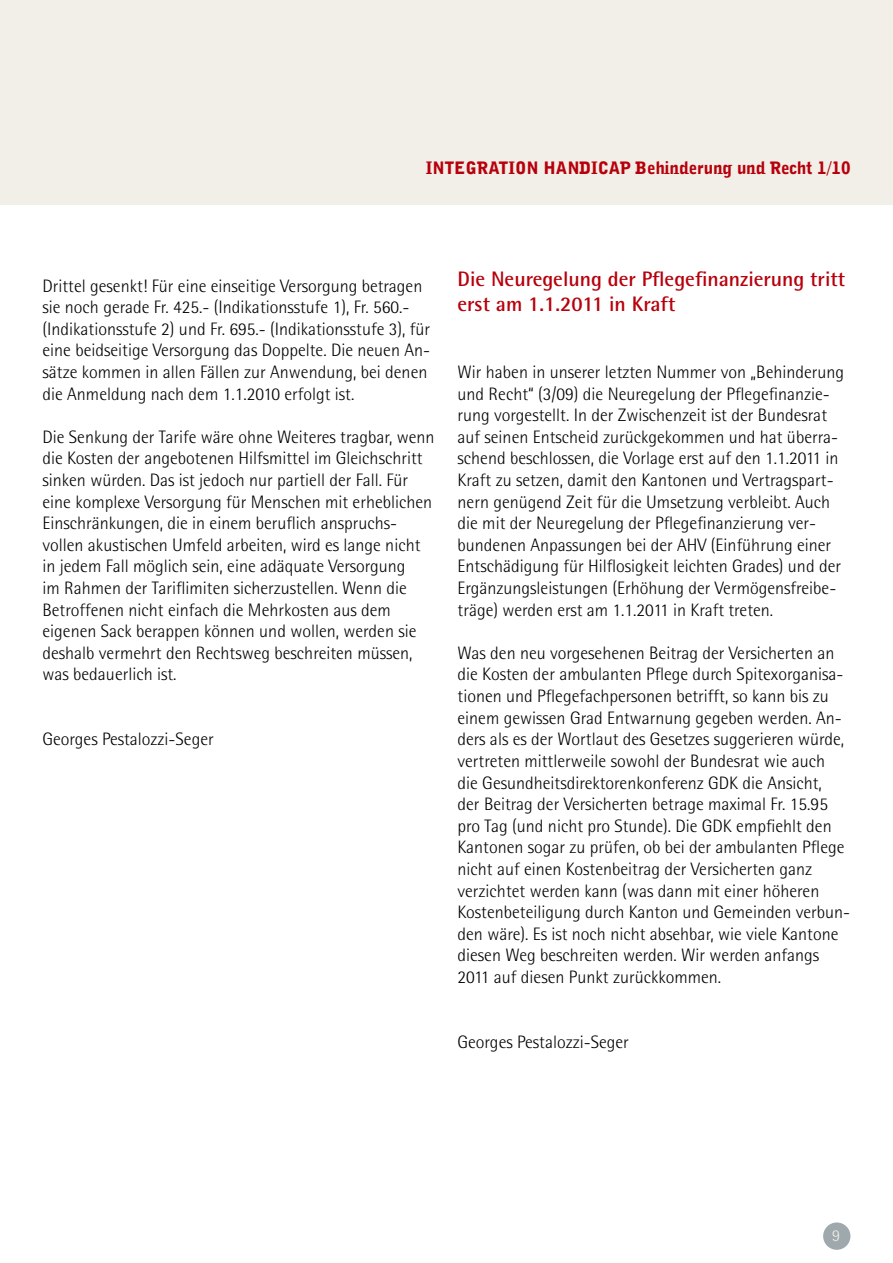
<style>
.page{position:relative;width:893px;height:1263px;background:#fff}
.page>*{position:absolute;margin:0;border:0;box-sizing:border-box;transform-origin:0 0}
.t1{font:700 21px/25.2px "Agfa Rotis Semisans";color:#b7000c}
.t2{font:300 18px/21.6px "Agfa Rotis Semisans";color:#000}
.t3{font:900 17.1px "Avid Gothic";color:#b7000c}
</style>
<div class="page">
<div style="left:0;top:0;width:893px;height:205px;background:#f1efe7"></div>
<div style="left:823px;top:1222px;width:27px;height:28px;background:#9fa8ac;border-radius:50%"></div>
<p class="t3" style="left:426px;top:156px;width:426px">INTEGRATION HANDICAP Behinderung und Recht 1/10</p>
<p class="t2" style="left:43px;top:275px;width:389px">Drittel gesenkt! Für eine einseitige Versorgung betragen sie noch gerade Fr. 425.- (Indikationsstufe 1 ), Fr. 560.- (Indikationsstufe 2) und Fr. 695.- (Indikationsstufe 3), für eine beidseitige Versorgung das Doppelte. Die neuen An&shy;sätze kommen in allen Fällen zur Anwendung, bei denen die Anmeldung nach dem 1 .1 .201 0 erfolgt ist.</p>
<p class="t2" style="left:43px;top:426px;width:394px">Die Senkung der Tarife wäre ohne Weiteres tragbar, wenn die Kosten der angebotenen Hilfsmittel im Gleichschritt sinken würden. Das ist jedoch nur partiell der Fall. Für eine komplexe Versorgung für Menschen mit erheblichen Einschränkungen, die in einem beruflich anspruchs&shy;vollen akustischen Umfeld arbeiten, wird es lange nicht in jedem Fall möglich sein, eine adäquate Versorgung<br>im Rahmen der Tariflimiten sicherzustellen. Wenn die Betroffenen nicht einfach die Mehrkosten aus dem eigenen Sack berappen können und wollen, werden sie deshalb vermehrt den Rechtsweg beschreiten müssen, was bedauerlich ist.</p>
<p class="t2" style="left:43px;top:728px;width:173px">Georges Pestalozzi-Seger</p>
<p class="t1" style="left:458px;top:266px;width:389px">Die Neuregelung der Pflegefinanzierung tritt erst am 1.1.2011 in Kraft</p>
<p class="t2" style="left:458px;top:361px;width:388px">Wir haben in unserer letzten Nummer von „Behinderung und Recht“ (3/09) die Neuregelung der Pflegefinanzie&shy;rung vorgestellt. In der Zwischenzeit ist der Bundesrat auf seinen Entscheid zurückgekommen und hat überra&shy;schend beschlossen, die Vorlage erst auf den 1 .1 .2011 in Kraft zu setzen, damit den Kantonen und Vertragspart&shy;nern genügend Zeit für die Umsetzung verbleibt. Auch die mit der Neuregelung der Pflegefinanzierung ver&shy;bundenen Anpassungen bei der AHV (Einführung einer Entschädigung für Hilflosigkeit leichten Grades) und der Ergänzungsleistungen (Erhöhung der Vermögensfreibe&shy;träge) werden erst am 1 .1 .2011 in Kraft treten.</p>
<p class="t2" style="left:458px;top:642px;width:394px">Was den neu vorgesehenen Beitrag der Versicherten an die Kosten der ambulanten Pflege durch Spitexorganisa&shy;tionen und Pflegefachpersonen betrifft, so kann bis zu einem gewissen Grad Entwarnung gegeben werden. An&shy;ders als es der Wortlaut des Gesetzes suggerieren würde, vertreten mittlerweile sowohl der Bundesrat wie auch<br>die Gesundheitsdirektorenkonferenz GDK die Ansicht,<br>der Beitrag der Versicherten betrage maximal Fr. 1 5.95 pro Tag (und nicht pro Stunde). Die GDK empfiehlt den Kantonen sogar zu prüfen, ob bei der ambulanten Pflege nicht auf einen Kostenbeitrag der Versicherten ganz verzichtet werden kann (was dann mit einer höheren Kostenbeteiligung durch Kanton und Gemeinden verbun&shy;den wäre). Es ist noch nicht absehbar, wie viele Kantone diesen Weg beschreiten werden. Wir werden anfangs<br>2011 auf diesen Punkt zurückkommen.</p>
<p class="t2" style="left:458px;top:1031px;width:173px">Georges Pestalozzi-Seger</p>
</div>
